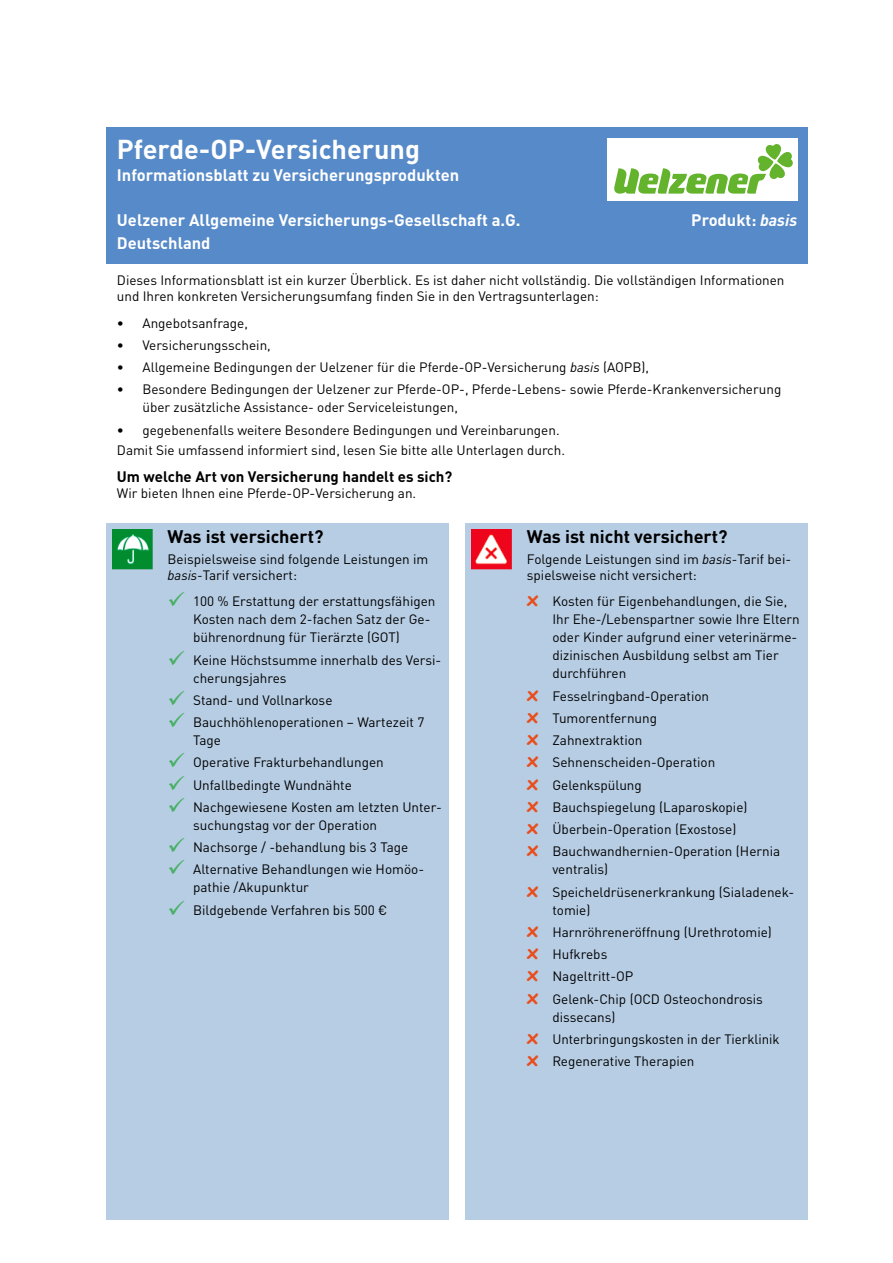
<style>
.page{position:relative;width:893px;height:1263px;background:#fff}
.page>*{position:absolute;margin:0;border:0;box-sizing:border-box;transform-origin:0 0}
.t1{font:700 27px "DINOT";color:#fff}
.t2{font:700 18px "DINOT";color:#000}
.t3{font:700 16.5px/22.5px "DINOT";color:#fff}
.t4{font:700 15px "DINOT";color:#000}
.t5{font:13.5px/22.2px "DINOT";color:#000}
.s1{font-style:italic}
.s2{font-family:"Comic Sans MS";font-weight:700;font-size:19.5px;color:#e94d1b}
</style>
<div class="page">
<div style="left:106px;top:128px;width:702px;height:136px;background:#578ac8"></div>
<div style="left:106px;top:523px;width:343px;height:697px;background:#b7cde4"></div>
<img style="left:112px;top:529px;width:41px;height:41px">
<div style="left:466px;top:523px;width:342px;height:697px;background:#b7cde4"></div>
<img style="left:472px;top:529px;width:40px;height:41px">
<div style="left:607px;top:138px;width:190px;height:62px;background:#fff"></div>
<svg style="left:614px;top:144px;width:179px;height:50px"></svg>
<h1 class="t1" style="left:117px;top:131px;width:305px">Pferde-OP-Versicherung</h1>
<p class="t3" style="left:117px;top:164px;width:344px">Informationsblatt zu Versicherungsprodukten</p>
<p class="t3" style="left:117px;top:209px;width:405px">Uelzener Allgemeine Versicherungs-Gesellschaft a.G.<br>Deutschland</p>
<p class="t3" style="left:691px;top:208px;width:107px">Produkt: <span class="s1">basis</span></p>
<p class="t5" style="left:117px;top:272px;width:669px;line-height:16.2px">Dieses Informationsblatt ist ein kurzer Überblick. Es ist daher nicht vollständig. Die vollständigen Informationen und Ihren konkreten Versicherungsumfang finden Sie in den Vertragsunterlagen:</p>
<p class="t5" style="left:117px;top:311px;width:133px">• Angebotsanfrage,</p>
<p class="t5" style="left:117px;top:334px;width:155px">• Versicherungsschein,</p>
<p class="t5" style="left:117px;top:356px;width:534px">• Allgemeine Bedingungen der Uelzener für die Pferde-OP-Versicherung <span class="s1">basis</span> (AOPB),</p>
<p class="t5" style="left:142px;top:380px;width:640px;line-height:18px;text-indent:-26px">• Besondere Bedingungen der Uelzener zur Pferde-OP-, Pferde-Lebens- sowie Pferde-Krankenversicherung über zusätzliche Assistance- oder Serviceleistungen,</p>
<p class="t5" style="left:117px;top:419px;width:450px;line-height:20.4px">• gegebenenfalls weitere Besondere Bedingungen und Vereinbarungen.<br>Damit Sie umfassend informiert sind, lesen Sie bitte alle Unterlagen durch.</p>
<p class="t4" style="left:117px;top:466px;width:337px">Um welche Art von Versicherung handelt es sich?</p>
<p class="t5" style="left:117px;top:482px;width:301px">Wir bieten Ihnen eine Pferde-OP-Versicherung an.</p>
<h2 class="t2" style="left:168px;top:525px;width:157px">Was ist versichert?</h2>
<p class="t5" style="left:168px;top:550px;width:262px;line-height:16.2px">Beispielsweise sind folgende Leistungen im <span class="s1">basis-</span>Tarif versichert:</p>
<p class="t5" style="left:193px;top:592px;width:244px;line-height:18px">100 % Erstattung der erstattungsfähigen<br>Kosten nach dem 2-fachen Satz der Ge&shy;bührenordnung für Tierärzte (GOT)</p>
<p class="t5" style="left:193px;top:650px;width:250px;line-height:18px">Keine Höchstsumme innerhalb des Versi&shy;cherungsjahres</p>
<p class="t5" style="left:193px;top:689px;width:233px">Stand- und Vollnarkose<br>Bauchhöhlenoperationen – Wartezeit 7</p>
<p class="t5" style="left:193px;top:729px;width:250px">Tage<br>Operative Frakturbehandlungen<br>Unfallbedingte Wundnähte<br>Nachgewiesene Kosten am letzten Unter-</p>
<p class="t5" style="left:193px;top:814px;width:230px">suchungstag vor der Operation<br>Nachsorge / -behandlung bis 3 Tage<br>Alternative Behandlungen wie Homöo-</p>
<p class="t5" style="left:193px;top:876px;width:196px">pathie /Akupunktur<br>Bildgebende Verfahren bis 500 €</p>
<h2 class="t2" style="left:527px;top:525px;width:202px">Was ist nicht versichert?</h2>
<p class="t5" style="left:527px;top:550px;width:266px;line-height:16.2px">Folgende Leistungen sind im <span class="s1">basis-</span>Tarif bei&shy;spielsweise nicht versichert:</p>
<p class="t5" style="left:552px;top:592px;width:249px;line-height:18px;text-indent:-26px"><span class="s2">x</span> Kosten für Eigenbehandlungen, die Sie, Ihr Ehe-/Lebenspartner sowie Ihre Eltern oder Kinder aufgrund einer veterinärme&shy;dizinischen Ausbildung selbst am Tier durchführen</p>
<p class="t5" style="left:527px;top:684px;width:255px"><span class="s2">x</span> Fesselringband-Operation<br><span class="s2">x</span> Tumorentfernung<br><span class="s2">x</span> Zahnextraktion<br><span class="s2">x</span> Sehnenscheiden-Operation<br><span class="s2">x</span> Gelenkspülung<br><span class="s2">x</span> Bauchspiegelung (Laparoskopie)<br><span class="s2">x</span> Überbein-Operation (Exostose)<br><span class="s2">x</span> Bauchwandhernien-Operation (Hernia</p>
<p class="t5" style="left:527px;top:858px;width:269px;text-indent:26px">ventralis)<br><span class="s2">x</span> Speicheldrüsenerkrankung (Sialadenek-</p>
<p class="t5" style="left:527px;top:898px;width:247px;text-indent:26px">tomie)<br><span class="s2">x</span> Harnröhreneröffnung (Urethrotomie) <span class="s2">x</span> Hufkrebs<br><span class="s2">x</span> Nageltritt-OP<br><span class="s2">x</span> Gelenk-Chip (OCD Osteochondrosis</p>
<p class="t5" style="left:527px;top:1005px;width:254px;text-indent:26px">dissecans)<br><span class="s2">x</span> Unterbringungskosten in der Tierklinik <span class="s2">x</span> Regenerative Therapien</p>
</div>
